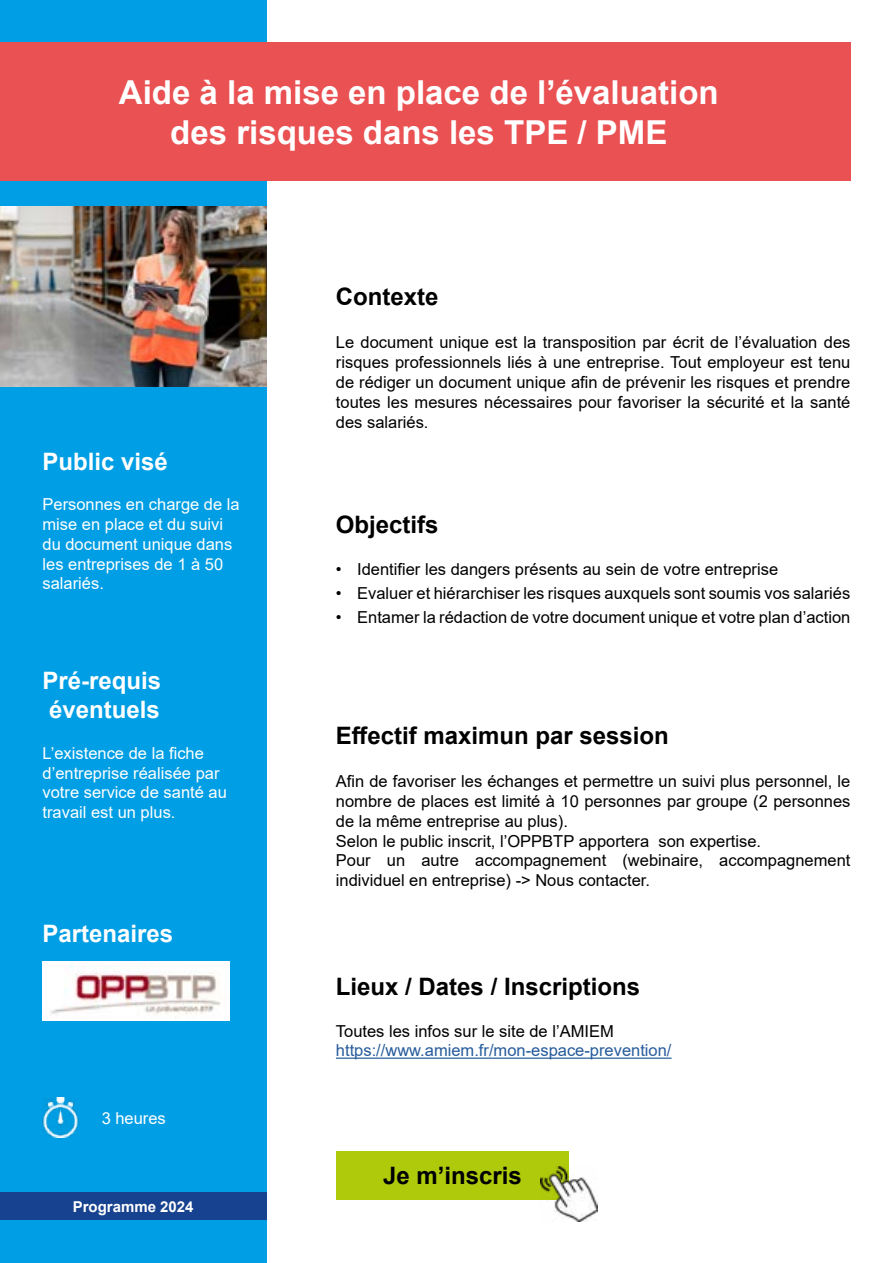
<style>
.page{position:relative;width:893px;height:1263px;background:#fff}
.page>*{position:absolute;margin:0;border:0;box-sizing:border-box;transform-origin:0 0}
.t1{font:700 33px/39.6px "Arial";color:#fff;text-align:center}
.t2{font:700 24px "Arial";color:#000}
.t3{font:700 24px/28.8px "Arial";color:#fff}
.t4{font:16.5px/19.8px "Arial";color:#000;text-align:justify}
.t5{font:16.5px/19.8px "Arial";color:#fff}
.t6{font:16.5px "Arial";color:#265b9b}
.t7{font:700 15px "Arial";color:#fff}
</style>
<div class="page">
<div style="left:0;top:0;width:266px;height:1263px;background:#009ee4"></div>
<div style="left:0;top:43px;width:850px;height:138px;background:#ea5153"></div>
<div style="left:336px;top:1151px;width:233px;height:49px;background:#afca0b"></div>
<img style="left:540px;top:1166px;width:58px;height:55px">
<div style="left:0;top:1192px;width:266px;height:28px;background:#17428f"></div>
<img style="left:43px;top:1098px;width:36px;height:39px">
<img style="left:43px;top:961px;width:187px;height:59px">
<hr style="left:336px;top:1057px;width:336px;height:2px;background:#265b9b">
<img style="left:0;top:206px;width:266px;height:180px">
<h1 class="t1" style="left:119px;top:76px;width:601px">Aide à la mise en place de l’évaluation des risques dans les TPE / PME</h1>
<h2 class="t2" style="left:336px;top:287px;width:104px">Contexte</h2>
<h2 class="t3" style="left:43px;top:449px;width:127px">Public visé</h2>
<p class="t5" style="left:43px;top:496px;width:199px">Personnes en charge de la mise en place et du suivi du document unique dans les entreprises de 1 à 50 salariés.</p>
<h2 class="t3" style="left:43px;top:668px;width:120px">Pré-requis éventuels</h2>
<p class="t5" style="left:43px;top:743px;width:186px">L’existence de la fiche d’entreprise réalisée par votre service de santé au travail est un plus.</p>
<h2 class="t3" style="left:43px;top:921px;width:132px">Partenaires</h2>
<p class="t5" style="left:102px;top:1109px;width:66px">3 heures</p>
<p class="t7" style="left:73px;top:1201px;width:122px">Programme 2024</p>
<p class="t4" style="left:336px;top:334px;width:516px">Le document unique est la transposition par écrit de l’évaluation des risques professionnels liés à une entreprise. Tout employeur est tenu de rédiger un document unique afin de prévenir les risques et prendre toutes les mesures nécessaires pour favoriser la sécurité et la santé des salariés.</p>
<h2 class="t2" style="left:336px;top:515px;width:104px">Objectifs</h2>
<p class="t4" style="left:336px;top:561px;width:444px">• Identifier les dangers présents au sein de votre entreprise</p>
<p class="t4" style="left:336px;top:585px;width:516px">• Evaluer et hiérarchiser les risques auxquels sont soumis vos salariés</p>
<p class="t4" style="left:336px;top:609px;width:516px">• Entamer la rédaction de votre document unique et votre plan d’action</p>
<h2 class="t2" style="left:336px;top:718px;width:334px">Effectif maximun par session</h2>
<p class="t4" style="left:336px;top:771px;width:516px;text-align:left">Afin de favoriser les échanges et permettre un suivi plus personnel, le nombre de places est limité à 10 personnes par groupe (2 personnes de la même entreprise au plus).<br>Selon le public inscrit, l’OPPBTP apportera son expertise.<br>Pour un autre accompagnement (webinaire, accompagnement individuel en entreprise) -&gt; Nous contacter.</p>
<h2 class="t2" style="left:336px;top:977px;width:306px">Lieux / Dates / Inscriptions</h2>
<p class="t4" style="left:336px;top:1022px;width:279px">Toutes les infos sur le site de l’AMIEM</p>
<p class="t6" style="left:336px;top:1039px;width:337px">https://www.amiem.fr/mon-espace-prevention/</p>
<h2 class="t2" style="left:383px;top:1167px;width:140px">Je m’inscris</h2>
</div>
